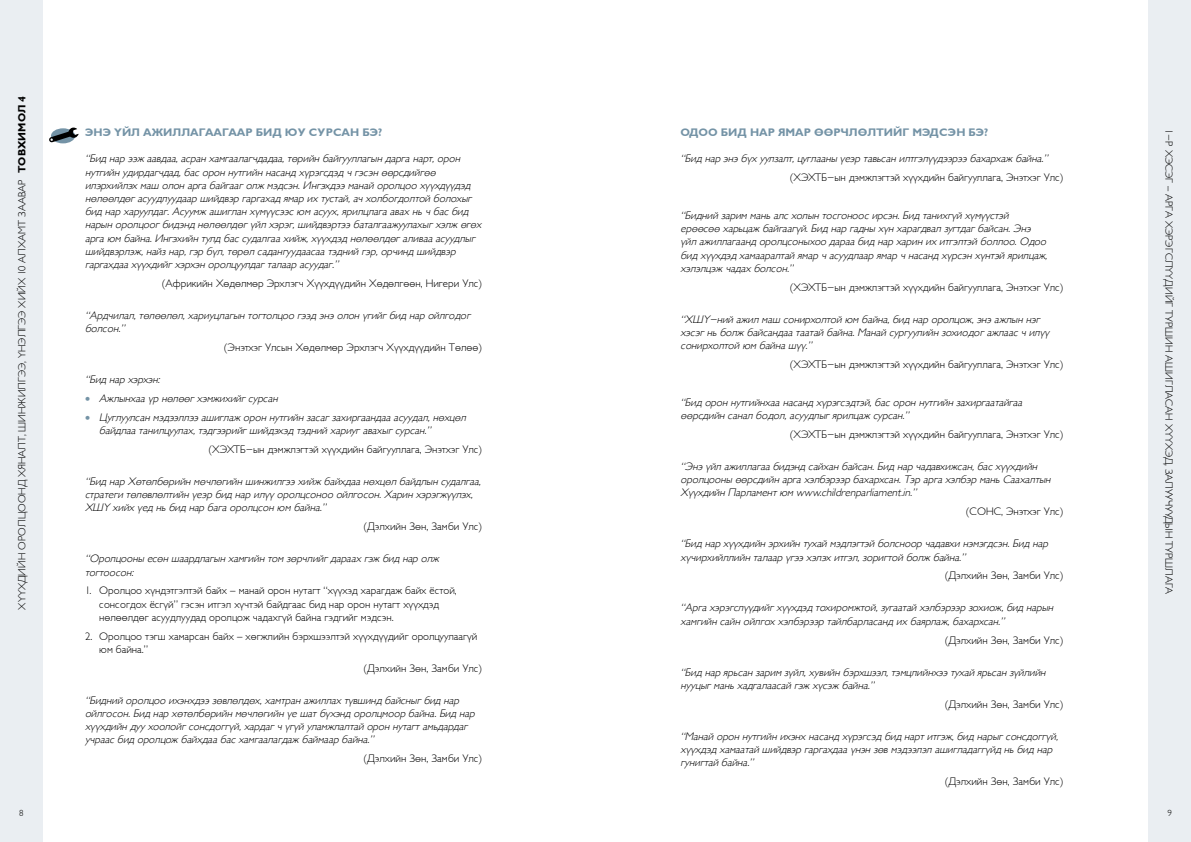
<style>
.page{position:relative;width:1191px;height:842px;background:#fff}
.page>*{position:absolute;margin:0;border:0;box-sizing:border-box;transform-origin:0 0}
.t1{font:italic 11px/13.2px "Mogul Gals";color:#000}
.t2{font:11px/13.2px "Mogul Gals";color:#000}
.t3{font:700 11px "Mogul Gals";color:#7493a6}
.t4{font:10.5px "Mogul Gals";color:#000}
.t5{font:9px "Mogul Gals";color:#000}
.s1{font-weight:700}
.s2{color:#7493a6}
</style>
<div class="page">
<div style="left:1148px;top:0;width:43px;height:842px;background:#eaeef2"></div>
<div style="left:0;top:0;width:43px;height:842px;background:#eaeef2"></div>
<svg style="left:49px;top:128px;width:30px;height:15px"></svg>
<p class="t4" style="left:17px;top:610px;width:515px;rotate:-90deg">ХҮҮХДИЙН ОРОЛЦООНД ХЯНАЛТ, ШИНЖИЛГЭЭ, ҮНЭЛГЭЭ ХИЙХ 10 АЛХАМТ ЗААВАР <span class="s1">товхимол 4</span></p>
<p class="t3" style="left:85px;top:126px;width:299px">ЭНЭ ҮЙЛ АЖИЛЛАГААГААР БИД ЮУ СУРСАН БЭ?</p>
<p class="t1" style="left:85px;top:153px;width:398px">“Бид нар ээж аавдаа, асран хамгаалагчдадаа, төрийн байгууллагын дарга нарт, орон нутгийн удирдагчдад, бас орон нутгийн насанд хүрэгсдэд ч гэсэн өөрсдийгөө илэрхийлэх маш олон арга байгааг олж мэдсэн. Ингэхдээ манай оролцоо хүүхдүүдэд нөлөөлдөг асуудлуудаар шийдвэр гаргахад ямар их тустай, ач холбогдолтой болохыг бид нар харуулдаг. Асуумж ашиглан хүмүүсээс юм асуух, ярилцлага авах нь ч бас бид нарын оролцоог бидэнд нөлөөлдөг үйл хэрэг, шийдвэртээ баталгаажуулахыг хэлж өгөх арга юм байна. Ингэхийн тулд бас судалгаа хийж, хүүхдэд нөлөөлдөг аливаа асуудлыг шийдвэрлэж, найз нар, гэр бүл, төрөл садангуудаасаа тэдний гэр, орчинд шийдвэр гаргахдаа хүүхдийг хэрхэн оролцуулдаг талаар асуудаг.”</p>
<p class="t2" style="left:162px;top:277px;width:322px">(Африкийн Хөдөлмөр Эрхлэгч Хүүхдүүдийн Хөдөлгөөн, Нигери Улс)</p>
<p class="t1" style="left:85px;top:309px;width:387px">“Ардчилал, төлөөлөл, хариуцлагын тогтолцоо гээд энэ олон үгийг бид нар ойлгодог болсон.”</p>
<p class="t2" style="left:224px;top:341px;width:260px">(Энэтхэг Улсын Хөдөлмөр Эрхлэгч Хүүхдүүдийн Төлөө)</p>
<p class="t1" style="left:85px;top:373px;width:76px">“Бид нар хэрхэн:</p>
<p class="t1" style="left:85px;top:392px;width:194px"><span class="s2">•</span> Ажлынхаа үр нөлөөг хэмжихийг сурсан</p>
<p class="t1" style="left:99px;top:411px;width:368px;text-indent:-14px"><span class="s2">•</span> Цуглуулсан мэдээллээ ашиглаж орон нутгийн засаг захиргаандаа асуудал, нөхцөл байдлаа танилцуулах, тэдгээрийг шийдэхэд тэдний хариуг авахыг сурсан.”</p>
<p class="t2" style="left:208px;top:443px;width:275px">(ХЭХТБ-ын дэмжлэгтэй хүүхдийн байгууллага, Энэтхэг Улс)</p>
<p class="t1" style="left:85px;top:475px;width:397px">“Бид нар Хөтөлбөрийн мөчлөгийн шинжилгээ хийж байхдаа нөхцөл байдлын судалгаа, стратеги төлөвлөлтийн үеэр бид нар илүү оролцсоноо ойлгосон. Харин хэрэгжүүлэх,<br>ХШҮ хийх үед нь бид нар бага оролцсон юм байна.”</p>
<p class="t2" style="left:363px;top:520px;width:120px">(Дэлхийн Зөн, Замби Улс)</p>
<p class="t1" style="left:85px;top:552px;width:355px">“Оролцооны есөн шаардлагын хамгийн том зөрчлийг дараах гэж бид нар олж тогтоосон:</p>
<p class="t2" style="left:99px;top:585px;width:359px;text-indent:-14px">1. Оролцоо хүндэтгэлтэй байх – манай орон нутагт “хүүхэд харагдаж байх ёстой, сонсогдох ёсгүй” гэсэн итгэл хүчтэй байдгаас бид нар орон нутагт хүүхдэд нөлөөлдөг асуудлуудад оролцож чадахгүй байна гэдгийг мэдсэн.</p>
<p class="t2" style="left:99px;top:630px;width:380px;text-indent:-14px">2. Оролцоо тэгш хамарсан байх – хөгжлийн бэрхшээлтэй хүүхдүүдийг оролцуулаагүй юм байна.”</p>
<p class="t2" style="left:363px;top:662px;width:120px">(Дэлхийн Зөн, Замби Улс)</p>
<p class="t1" style="left:85px;top:694px;width:391px">“Бидний оролцоо ихэнхдээ зөвлөлдөх, хамтран ажиллах түвшинд байсныг бид нар ойлгосон. Бид нар хөтөлбөрийн мөчлөгийн үе шат бүхэнд оролцмоор байна. Бид нар хүүхдийн дуу хоолойг сонсдоггүй, хардаг ч үгүй уламжлалтай орон нутагт амьдардаг учраас бид оролцож байхдаа бас хамгаалагдаж баймаар байна.”</p>
<p class="t2" style="left:363px;top:752px;width:120px">(Дэлхийн Зөн, Замби Улс)</p>
<p class="t3" style="left:680px;top:126px;width:309px">ОДОО БИД НАР ЯМАР ӨӨРЧЛӨЛТИЙ Г МЭДСЭН БЭ?</p>
<p class="t1" style="left:680px;top:153px;width:369px">“Бид нар энэ бүх уулзалт, цуглааны үеэр тавьсан илтгэлүүдээрээ бахархаж байна.”</p>
<p class="t2" style="left:789px;top:171px;width:275px">(ХЭХТБ-ын дэмжлэгтэй хүүхдийн байгууллага, Энэтхэг Улс)</p>
<p class="t1" style="left:680px;top:209px;width:368px">“Бидний зарим мань алс холын тосгоноос ирсэн. Бид танихгүй хүмүүстэй ерөөсөө харьцаж байгаагүй. Бид нар гадны хүн харагдвал зугтдаг байсан. Энэ үйл ажиллагаанд оролцсоныхоо дараа бид нар харин их итгэлтэй боллоо. Одоо бид хүүхдэд хамааралтай ямар ч асуудлаар ямар ч насанд хүрсэн хүнтэй ярилцаж, хэлэлцэж чадах болсон.”</p>
<p class="t2" style="left:789px;top:281px;width:275px">(ХЭХТБ-ын дэмжлэгтэй хүүхдийн байгууллага, Энэтхэг Улс)</p>
<p class="t1" style="left:680px;top:313px;width:370px">“ХШҮ-ний ажил маш сонирхолтой юм байна, бид нар оролцож, энэ ажлын нэг хэсэг нь болж байсандаа таатай байна. Манай сургуулийн зохиодог ажлаас ч илүү сонирхолтой юм байна шүү.”</p>
<p class="t2" style="left:789px;top:358px;width:275px">(ХЭХТБ-ын дэмжлэгтэй хүүхдийн байгууллага, Энэтхэг Улс)</p>
<p class="t1" style="left:680px;top:396px;width:343px">“Бид орон нутгийнхаа насанд хүрэгсэдтэй, бас орон нутгийн захиргаатайгаа өөрсдийн санал бодол, асуудлыг ярилцаж сурсан.”</p>
<p class="t2" style="left:789px;top:428px;width:275px">(ХЭХТБ-ын дэмжлэгтэй хүүхдийн байгууллага, Энэтхэг Улс)</p>
<p class="t1" style="left:680px;top:460px;width:371px">“Энэ үйл ажиллагаа бидэнд сайхан байсан. Бид нар чадавхижсан, бас хүүхдийн оролцооны өөрсдийн арга хэлбэрээр бахархсан. Тэр арга хэлбэр мань Саахалтын<br>Хүүхдийн Парламент юм www.childrenparliament.in.”</p>
<p class="t2" style="left:965px;top:505px;width:99px">(СОНС, Энэтхэг Улс)</p>
<p class="t1" style="left:680px;top:537px;width:369px">“Бид нар хүүхдийн эрхийн тухай мэдлэгтэй болсноор чадавхи нэмэгдсэн. Бид нар хүчирхийллийн талаар үгээ хэлэх итгэл, зоригтой болж байна.”</p>
<p class="t2" style="left:944px;top:569px;width:120px">(Дэлхийн Зөн, Замби Улс)</p>
<p class="t1" style="left:680px;top:602px;width:374px">“Арга хэрэгслүүдийг хүүхдэд тохиромжтой, зугаатай хэлбэрээр зохиож, бид нарын хамгийн сайн ойлгох хэлбэрээр тайлбарласанд их баярлаж, бахархсан.”</p>
<p class="t2" style="left:944px;top:634px;width:120px">(Дэлхийн Зөн, Замби Улс)</p>
<p class="t1" style="left:680px;top:666px;width:366px">“Бид нар ярьсан зарим зүйл, хувийн бэрхшээл, тэмцлийнхээ тухай ярьсан зүйлийн нууцыг мань хадгалаасай гэж хүсэж байна.”</p>
<p class="t2" style="left:944px;top:698px;width:120px">(Дэлхийн Зөн, Замби Улс)</p>
<p class="t1" style="left:680px;top:730px;width:379px">“Манай орон нутгийн ихэнх насанд хүрэгсэд бид нарт итгэж, бид нарыг сонсдоггүй, хүүхдэд хамаатай шийдвэр гаргахдаа үнэн зөв мэдээлэл ашигладаггүйд нь бид нар гунигтай байна.”</p>
<p class="t2" style="left:944px;top:775px;width:120px">(Дэлхийн Зөн, Замби Улс)</p>
<p class="t4" style="left:1174px;top:129px;width:466px;rotate:90deg">1-р хэсэг – Арга хэрэгслүүдийг туршин ашигласан хүүхэд, залуучуудын туршлага</p>
<p class="t5" style="left:19px;top:809px;width:6px">8</p>
<p class="t5" style="left:1167px;top:809px;width:6px">9</p>
</div>
